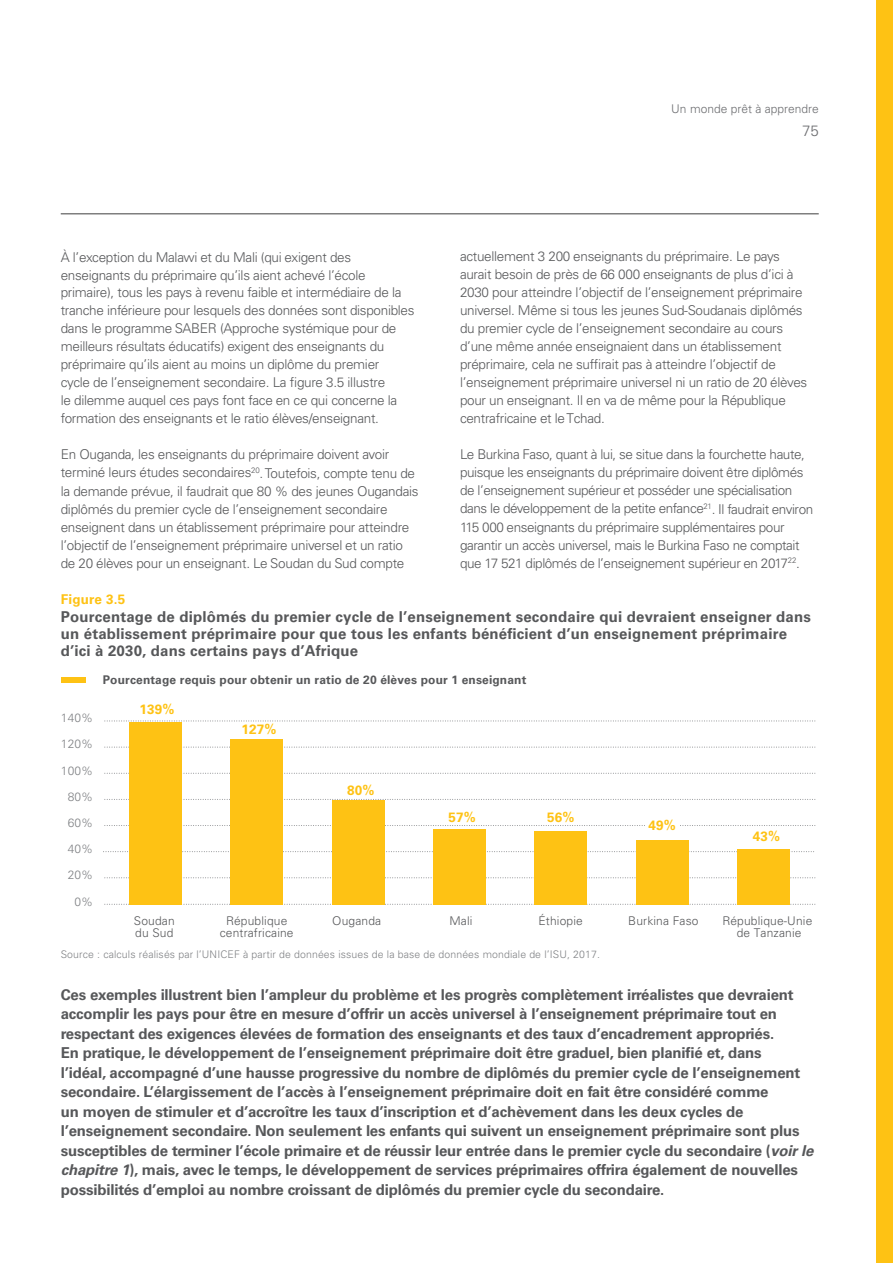
<style>
.page{position:relative;width:893px;height:1263px;background:#fff}
.page>*{position:absolute;margin:0;border:0;box-sizing:border-box;transform-origin:0 0}
.t1{font:700 15px/19.5px "Univers LT Pro 65";letter-spacing:-.01em;color:#57585a}
.t2{font:700 15px/17.2px "Univers LT Pro 65";letter-spacing:.01em;color:#57585a}
.t3{font:300 15px "Univers LT Pro 45";color:#6c6d70}
.t4{font:300 13.5px/18px "Univers LT Pro 45";letter-spacing:-.02em;color:#57585a}
.t5{font:700 13.5px "Univers LT Pro 65";letter-spacing:.01em;color:#fec214}
.t6{font:300 12px/12px "Univers LT Pro 45";letter-spacing:.01em;color:#57585a;text-align:center}
.t7{font:700 12px "Univers LT Pro 65";letter-spacing:.01em;color:#57585a}
.t8{font:300 12px/26.4px "Univers LT Pro 45";color:#808285;text-align:center}
.t9{font:300 12px "Univers LT Pro 45";color:#6c6d70}
.t10{font:300 10.5px "Univers LT Pro 45";letter-spacing:.01em;color:#808285}
.s1{font-style:italic}
</style>
<div class="page">
<hr style="left:61px;top:213px;width:758px;height:1px;background:#3e3e3f">
<div style="left:876px;top:0;width:17px;height:1263px;background:#fec214"></div>
<div style="left:61px;top:677px;width:24px;height:6px;background:#fec214"></div>
<svg style="left:105px;top:877px;width:711px;height:1px"></svg>
<svg style="left:105px;top:825px;width:711px;height:1px"></svg>
<svg style="left:105px;top:904px;width:711px;height:1px"></svg>
<svg style="left:105px;top:799px;width:711px;height:1px"></svg>
<svg style="left:105px;top:851px;width:709px;height:1px"></svg>
<svg style="left:105px;top:773px;width:711px;height:1px"></svg>
<svg style="left:105px;top:747px;width:711px;height:1px"></svg>
<svg style="left:105px;top:721px;width:711px;height:1px"></svg>
<div style="left:129px;top:722px;width:53px;height:182px;background:#fec214"></div>
<div style="left:230px;top:738px;width:53px;height:166px;background:#fec214"></div>
<div style="left:332px;top:800px;width:52px;height:104px;background:#fec214"></div>
<div style="left:433px;top:829px;width:53px;height:75px;background:#fec214"></div>
<div style="left:534px;top:831px;width:53px;height:73px;background:#fec214"></div>
<div style="left:636px;top:840px;width:53px;height:64px;background:#fec214"></div>
<div style="left:737px;top:848px;width:53px;height:56px;background:#fec214"></div>
<div style="left:645px;top:816px;width:34px;height:19px;background:#fff"></div>
<p class="t9" style="left:671px;top:102px;width:149px">Un monde prêt à apprendre</p>
<p class="t3" style="left:802px;top:122px;width:18px">75</p>
<p class="t4" style="left:61px;top:248px;width:355px">À l’exception du Malawi et du Mali (qui exigent des enseignants du préprimaire qu’ils aient achevé l’école primaire), tous les pays à revenu faible et intermédiaire de la tranche inférieure pour lesquels des données sont disponibles dans le programme SABER (Approche systémique pour de meilleurs résultats éducatifs) exigent des enseignants du préprimaire qu’ils aient au moins un diplôme du premier<br>cycle de l’enseignement secondaire. La figure 3.5 illustre<br>le dilemme auquel ces pays font face en ce qui concerne la formation des enseignants et le ratio élèves/enseignant.</p>
<p class="t4" style="left:61px;top:446px;width:359px">En Ouganda, les enseignants du préprimaire doivent avoir terminé leurs études secondaires<sup>20</sup>. Toutefois, compte tenu de la demande prévue, il faudrait que 80 % des jeunes Ougandais diplômés du premier cycle de l’enseignement secondaire enseignent dans un établissement préprimaire pour atteindre l’objectif de l’enseignement préprimaire universel et un ratio de 20 élèves pour un enseignant. Le Soudan du Sud compte</p>
<p class="t4" style="left:460px;top:248px;width:349px">actuellement 3 200 enseignants du préprimaire. Le pays aurait besoin de près de 66 000 enseignants de plus d’ici à 2030 pour atteindre l’objectif de l’enseignement préprimaire universel. Même si tous les jeunes Sud-Soudanais diplômés du premier cycle de l’enseignement secondaire au cours d’une même année enseignaient dans un établissement préprimaire, cela ne suffirait pas à atteindre l’objectif de l’enseignement préprimaire universel ni un ratio de 20 élèves pour un enseignant. Il en va de même pour la République centrafricaine et le Tchad.</p>
<p class="t4" style="left:460px;top:446px;width:355px">Le Burkina Faso, quant à lui, se situe dans la fourchette haute, puisque les enseignants du préprimaire doivent être diplômés de l’enseignement supérieur et posséder une spécialisation dans le développement de la petite enfance<sup>21</sup>. Il faudrait environ 115 000 enseignants du préprimaire supplémentaires pour garantir un accès universel, mais le Burkina Faso ne comptait que 17 521 diplômés de l’enseignement supérieur en 2017<sup>22</sup>.</p>
<p class="t5" style="left:61px;top:592px;width:66px">Figure 3.5</p>
<p class="t2" style="left:61px;top:608px;width:752px">Pourcentage de diplômés du premier cycle de l’enseignement secondaire qui devraient enseigner dans un établissement préprimaire pour que tous les enfants bénéficient d’un enseignement préprimaire d’ici à 2030, dans certains pays d’Afrique</p>
<p class="t8" style="left:61px;top:705px;width:34px">140%</p>
<p class="t8" style="left:61px;top:730px;width:34px">120%</p>
<p class="t8" style="left:61px;top:757px;width:34px">100%</p>
<p class="t8" style="left:68px;top:783px;width:27px">80%</p>
<p class="t8" style="left:68px;top:809px;width:27px">60%</p>
<p class="t8" style="left:68px;top:836px;width:27px">40%</p>
<p class="t8" style="left:68px;top:862px;width:27px">20%<br>0%</p>
<p class="t7" style="left:103px;top:673px;width:425px">Pourcentage requis pour obtenir un ratio de 20 élèves pour 1 enseignant</p>
<p class="t5" style="left:139px;top:701px;width:37px">139%</p>
<p class="t5" style="left:241px;top:721px;width:37px">127%</p>
<p class="t5" style="left:347px;top:782px;width:29px">80%</p>
<p class="t5" style="left:448px;top:809px;width:29px">57%</p>
<p class="t5" style="left:547px;top:810px;width:29px">56%</p>
<p class="t5" style="left:648px;top:817px;width:29px">49%</p>
<p class="t5" style="left:753px;top:828px;width:29px">43%</p>
<p class="t6" style="left:134px;top:915px;width:42px;text-align:left">Soudan du Sud</p>
<p class="t6" style="left:220px;top:915px;width:75px">République centrafricaine</p>
<p class="t6" style="left:332px;top:915px;width:50px">Ouganda</p>
<p class="t6" style="left:449px;top:915px;width:25px">Mali</p>
<p class="t6" style="left:538px;top:915px;width:46px">Éthiopie</p>
<p class="t6" style="left:628px;top:915px;width:72px">Burkina Faso</p>
<p class="t6" style="left:722px;top:915px;width:92px">République-Unie de Tanzanie</p>
<p class="t10" style="left:61px;top:947px;width:541px">Source : calculs réalisés par l’UNICEF à partir de données issues de la base de données mondiale de l’ISU, 2017.</p>
<p class="t1" style="left:61px;top:984px;width:754px">Ces exemples illustrent bien l’ampleur du problème et les progrès complètement irréalistes que devraient accomplir les pays pour être en mesure d’offrir un accès universel à l’enseignement préprimaire tout en respectant des exigences élevées de formation des enseignants et des taux d’encadrement appropriés.<br>En pratique, le développement de l’enseignement préprimaire doit être graduel, bien planifié et, dans<br>l’idéal, accompagné d’une hausse progressive du nombre de diplômés du premier cycle de l’enseignement secondaire. L’élargissement de l’accès à l’enseignement préprimaire doit en fait être considéré comme<br>un moyen de stimuler et d’accroître les taux d’inscription et d’achèvement dans les deux cycles de l’enseignement secondaire. Non seulement les enfants qui suivent un enseignement préprimaire sont plus susceptibles de terminer l’école primaire et de réussir leur entrée dans le premier cycle du secondaire (<span class="s1">voir le chapitre 1</span>), mais, avec le temps, le développement de services préprimaires offrira également de nouvelles possibilités d’emploi au nombre croissant de diplômés du premier cycle du secondaire.</p>
</div>
